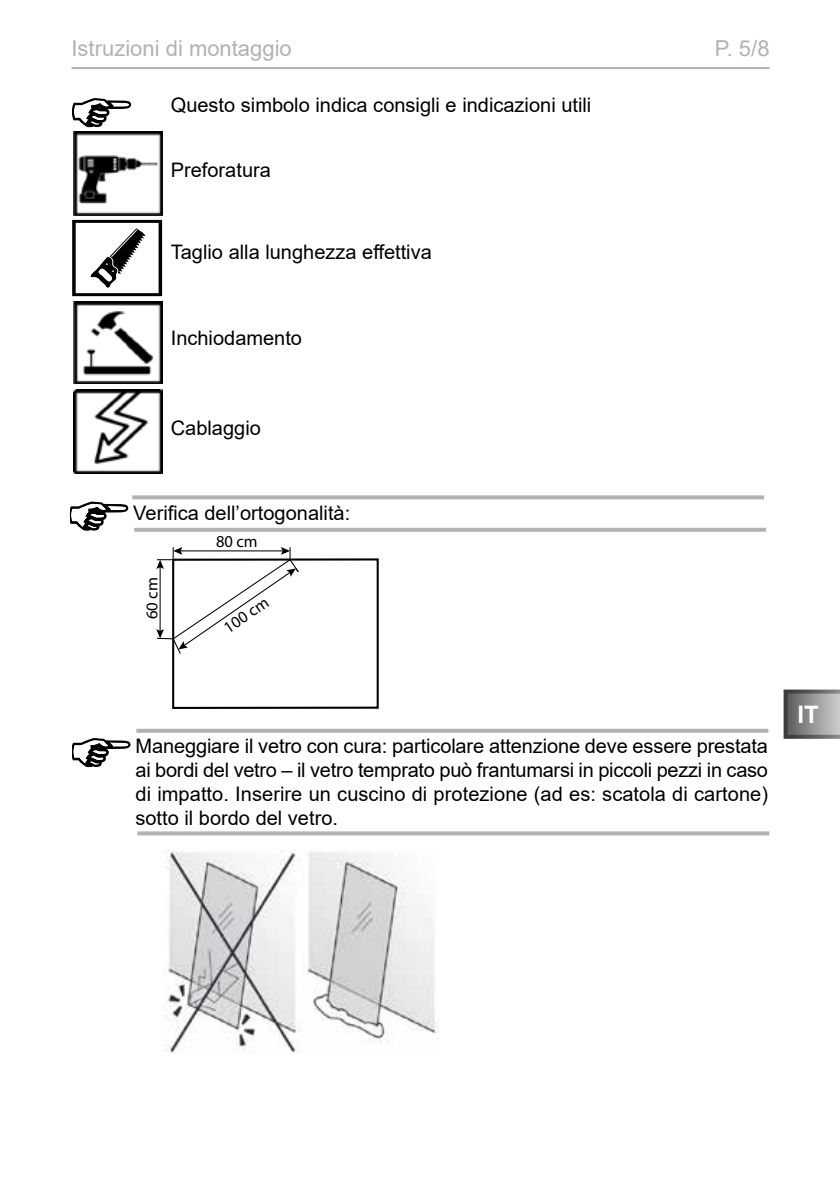
<style>
.page{position:relative;width:840px;height:1191px;background:#fff}
.page>*{position:absolute;margin:0;border:0;box-sizing:border-box;transform-origin:0 0}
.t1{font:700 24px "Arial";color:#fff}
.t2{font:22px "Arial";color:#b3b2b2}
.t3{font:20px/24px "Arial";color:#000;text-align:justify}
.t4{font:16.8px "Myriad Pro";color:#000}
.t5{font:16.6px "Myriad Pro";color:#000}
.t6{font:16.4px "Myriad Pro";color:#000}
</style>
<div class="page">
<svg style="left:783px;top:689px;width:56px;height:50px;background:#8a8989"></svg>
<hr style="left:71px;top:67px;width:698px;height:2px;background:#b3b2b2">
<div style="left:172px;top:558px;width:206px;height:151px;border:2px solid #000"></div>
<svg style="left:156px;top:547px;width:143px;height:108px"></svg>
<svg style="left:132px;top:495px;width:631px;height:4px;background:#bab9b9"></svg>
<svg style="left:134px;top:528px;width:631px;height:4px;background:#b7b6b6"></svg>
<svg style="left:70px;top:501px;width:58px;height:29px"></svg>
<svg style="left:136px;top:729px;width:631px;height:4px;background:#b7b6b6"></svg>
<svg style="left:137px;top:831px;width:632px;height:4px;background:#bab9b9"></svg>
<svg style="left:72px;top:738px;width:59px;height:29px"></svg>
<img style="left:163px;top:848px;width:275px;height:204px">
<div style="left:73px;top:220px;width:89px;height:76px;border:3px solid #000"></div>
<svg style="left:90px;top:228px;width:55px;height:60px"></svg>
<img style="left:73px;top:131px;width:89px;height:84px">
<svg style="left:73px;top:98px;width:58px;height:29px"></svg>
<img style="left:74px;top:302px;width:88px;height:81px">
<img style="left:74px;top:389px;width:89px;height:85px">
<p class="t2" style="left:71px;top:33px;width:222px">Istruzioni di montaggio</p>
<p class="t2" style="left:714px;top:33px;width:56px">P. 5/8</p>
<p class="t3" style="left:171px;top:92px;width:422px">Questo simbolo indica consigli e indicazioni utili</p>
<p class="t3" style="left:171px;top:157px;width:102px">Preforatura</p>
<p class="t3" style="left:171px;top:239px;width:262px">Taglio alla lunghezza effettiva</p>
<p class="t3" style="left:171px;top:325px;width:133px">Inchiodamento</p>
<p class="t3" style="left:171px;top:415px;width:92px">Cablaggio</p>
<p class="t3" style="left:133px;top:500px;width:218px">Verifica dell’ortogonalità:</p>
<p class="t6" style="left:142px;top:619px;width:44px;rotate:-90deg">60 cm</p>
<p class="t4" style="left:216px;top:531px;width:43px">80 cm</p>
<p class="t5" style="left:219px;top:620px;width:52px;rotate:-34deg">100 cm</p>
<p class="t3" style="left:135px;top:734px;width:633px">Maneggiare il vetro con cura: particolare attenzione deve essere prestata ai bordi del vetro – il vetro temprato può frantumarsi in piccoli pezzi in caso di impatto. Inserire un cuscino di protezione (ad es: scatola di cartone) sotto il bordo del vetro.</p>
<p class="t1" style="left:797px;top:697px;width:23px">IT</p>
</div>
